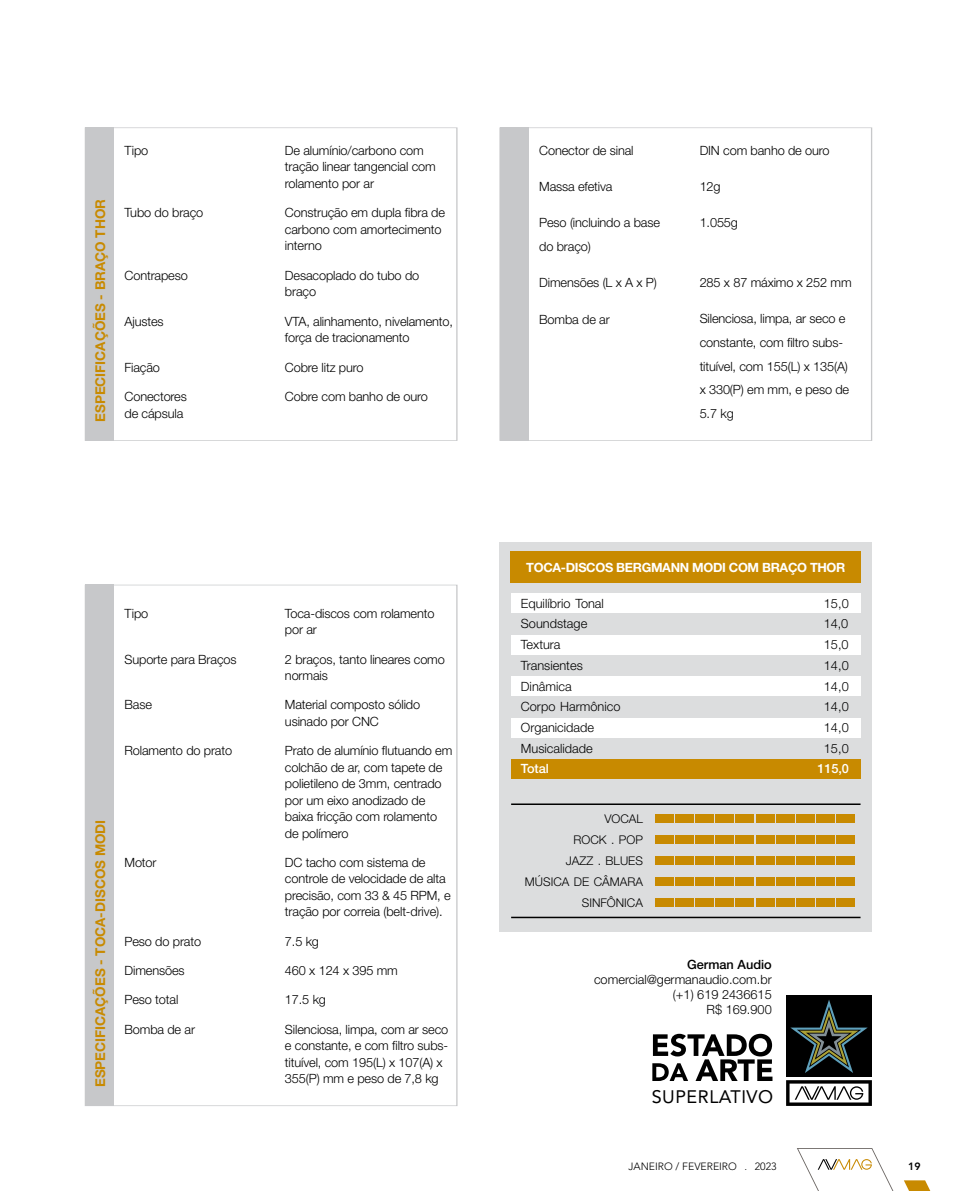
<style>
.page{position:relative;width:957px;height:1191px;background:#fff}
.page>*{position:absolute;margin:0;border:0;box-sizing:border-box;transform-origin:0 0}
.t1{font:18px "Avenir LT Std";letter-spacing:.03em;color:#000}
.t2{font:700 13.5px "Helvetica Neue LT Std";color:#c88a00}
.t3{font:300 12.75px/16.5px "Helvetica Neue LT Std";letter-spacing:-.01em;color:#000}
.t4{font:700 12.75px "Helvetica Neue LT Std";letter-spacing:-.025em;color:#fff}
.t5{font:500 12.75px "Helvetica Neue LT Std";color:#000}
.t6{font:500 12.75px "Helvetica Neue LT Std";letter-spacing:-.005em;color:#fff}
.t7{font:300 12px/21px "Helvetica Neue LT Std";color:#000;text-align:right}
.t8{font:300 10.5px "Avenir LT Std";color:#000}
.t9{font:800 10.5px "Avenir LT Std";color:#000}
</style>
<div class="page">
<svg style="left:797px;top:1148px;width:134px;height:43px"></svg>
<div style="left:85px;top:585px;width:29px;height:521px;background:#c7c8ca"></div>
<div style="left:85px;top:128px;width:29px;height:313px;background:#c7c8ca"></div>
<div style="left:500px;top:128px;width:28px;height:313px;background:#c7c8ca"></div>
<div style="left:786px;top:995px;width:86px;height:81px;background:#000"></div>
<svg style="left:790px;top:1000px;width:77px;height:73px"></svg>
<svg style="left:786px;top:1080px;width:86px;height:26px"></svg>
<svg style="left:652px;top:1033px;width:120px;height:48px"></svg>
<div style="left:500px;top:543px;width:372px;height:389px;background:#dcddde"></div>
<hr style="left:511px;top:803px;width:349px;height:2px;background:#000">
<hr style="left:511px;top:916px;width:349px;height:2px;background:#000">
<div style="left:715px;top:835px;width:18px;height:9px;background:#c88a00"></div>
<div style="left:655px;top:835px;width:18px;height:9px;background:#c88a00"></div>
<div style="left:675px;top:835px;width:18px;height:9px;background:#c88a00"></div>
<div style="left:695px;top:835px;width:18px;height:9px;background:#c88a00"></div>
<div style="left:736px;top:835px;width:18px;height:9px;background:#c88a00"></div>
<div style="left:776px;top:835px;width:18px;height:9px;background:#c88a00"></div>
<div style="left:816px;top:835px;width:18px;height:9px;background:#c88a00"></div>
<div style="left:796px;top:835px;width:18px;height:9px;background:#c88a00"></div>
<div style="left:837px;top:835px;width:18px;height:9px;background:#c88a00"></div>
<div style="left:715px;top:898px;width:18px;height:8px;background:#c88a00"></div>
<div style="left:655px;top:898px;width:18px;height:8px;background:#c88a00"></div>
<div style="left:675px;top:898px;width:18px;height:8px;background:#c88a00"></div>
<div style="left:695px;top:898px;width:18px;height:8px;background:#c88a00"></div>
<div style="left:736px;top:898px;width:18px;height:8px;background:#c88a00"></div>
<div style="left:776px;top:898px;width:18px;height:8px;background:#c88a00"></div>
<div style="left:816px;top:898px;width:18px;height:8px;background:#c88a00"></div>
<div style="left:796px;top:898px;width:18px;height:8px;background:#c88a00"></div>
<div style="left:837px;top:898px;width:18px;height:8px;background:#c88a00"></div>
<div style="left:715px;top:814px;width:18px;height:9px;background:#c88a00"></div>
<div style="left:655px;top:814px;width:18px;height:9px;background:#c88a00"></div>
<div style="left:675px;top:814px;width:18px;height:9px;background:#c88a00"></div>
<div style="left:695px;top:814px;width:18px;height:9px;background:#c88a00"></div>
<div style="left:736px;top:814px;width:18px;height:9px;background:#c88a00"></div>
<div style="left:776px;top:814px;width:18px;height:9px;background:#c88a00"></div>
<div style="left:816px;top:814px;width:18px;height:9px;background:#c88a00"></div>
<div style="left:796px;top:814px;width:18px;height:9px;background:#c88a00"></div>
<div style="left:837px;top:814px;width:18px;height:9px;background:#c88a00"></div>
<div style="left:715px;top:856px;width:18px;height:9px;background:#c88a00"></div>
<div style="left:655px;top:856px;width:18px;height:9px;background:#c88a00"></div>
<div style="left:675px;top:856px;width:18px;height:9px;background:#c88a00"></div>
<div style="left:695px;top:856px;width:18px;height:9px;background:#c88a00"></div>
<div style="left:736px;top:856px;width:18px;height:9px;background:#c88a00"></div>
<div style="left:776px;top:856px;width:18px;height:9px;background:#c88a00"></div>
<div style="left:816px;top:856px;width:18px;height:9px;background:#c88a00"></div>
<div style="left:796px;top:856px;width:18px;height:9px;background:#c88a00"></div>
<div style="left:837px;top:856px;width:18px;height:9px;background:#c88a00"></div>
<div style="left:715px;top:877px;width:18px;height:9px;background:#c88a00"></div>
<div style="left:655px;top:877px;width:18px;height:9px;background:#c88a00"></div>
<div style="left:675px;top:877px;width:18px;height:9px;background:#c88a00"></div>
<div style="left:695px;top:877px;width:18px;height:9px;background:#c88a00"></div>
<div style="left:736px;top:877px;width:18px;height:9px;background:#c88a00"></div>
<div style="left:756px;top:835px;width:18px;height:9px;background:#c88a00"></div>
<div style="left:756px;top:898px;width:18px;height:8px;background:#c88a00"></div>
<div style="left:756px;top:814px;width:18px;height:9px;background:#c88a00"></div>
<div style="left:756px;top:856px;width:18px;height:9px;background:#c88a00"></div>
<div style="left:756px;top:877px;width:18px;height:9px;background:#c88a00"></div>
<div style="left:776px;top:877px;width:18px;height:9px;background:#c88a00"></div>
<div style="left:816px;top:877px;width:18px;height:9px;background:#c88a00"></div>
<div style="left:796px;top:877px;width:18px;height:9px;background:#c88a00"></div>
<div style="left:837px;top:877px;width:18px;height:9px;background:#c88a00"></div>
<div style="left:511px;top:593px;width:349px;height:20px;background:#fff"></div>
<div style="left:511px;top:635px;width:349px;height:19px;background:#fff"></div>
<div style="left:511px;top:676px;width:349px;height:20px;background:#fff"></div>
<div style="left:511px;top:718px;width:349px;height:19px;background:#fff"></div>
<div style="left:511px;top:759px;width:349px;height:20px;background:#c88a00"></div>
<div style="left:510px;top:552px;width:351px;height:31px;background:#c88a00"></div>
<p class="t3" style="left:124px;top:141px;width:25px">Tipo</p>
<p class="t2" style="left:92px;top:422px;width:224px;rotate:-90deg">ESPECIFICAÇÕES - BRAÇO THOR</p>
<p class="t3" style="left:124px;top:204px;width:80px">Tubo do braço</p>
<p class="t3" style="left:124px;top:267px;width:65px">Contrapeso</p>
<p class="t3" style="left:124px;top:313px;width:41px">Ajustes</p>
<p class="t3" style="left:124px;top:359px;width:37px">Fiação</p>
<p class="t3" style="left:124px;top:388px;width:64px">Conectores de cápsula</p>
<p class="t3" style="left:285px;top:141px;width:152px">De alumínio/carbono com tração linear tangencial com rolamento por ar</p>
<p class="t3" style="left:285px;top:204px;width:162px">Construção em dupla fibra de carbono com amortecimento interno</p>
<p class="t3" style="left:285px;top:267px;width:136px">Desacoplado do tubo do braço</p>
<p class="t3" style="left:285px;top:313px;width:170px">VTA, alinhamento, nivelamento, força de tracionamento</p>
<p class="t3" style="left:285px;top:359px;width:80px">Cobre litz puro</p>
<p class="t3" style="left:285px;top:388px;width:144px">Cobre com banho de ouro</p>
<p class="t3" style="left:124px;top:605px;width:25px">Tipo</p>
<p class="t3" style="left:124px;top:650px;width:114px">Suporte para Braços</p>
<p class="t3" style="left:124px;top:696px;width:29px">Base</p>
<p class="t3" style="left:124px;top:742px;width:109px">Rolamento do prato</p>
<p class="t2" style="left:92px;top:1087px;width:269px;rotate:-90deg">ESPECIFICAÇÕES - TOCA-DISCOS MODI</p>
<p class="t3" style="left:124px;top:854px;width:34px">Motor</p>
<p class="t3" style="left:124px;top:932px;width:78px">Peso do prato</p>
<p class="t3" style="left:124px;top:962px;width:62px">Dimensões</p>
<p class="t3" style="left:124px;top:991px;width:55px">Peso total</p>
<p class="t3" style="left:124px;top:1020px;width:72px">Bomba de ar</p>
<p class="t3" style="left:285px;top:605px;width:151px">Toca-discos com rolamento por ar</p>
<p class="t3" style="left:285px;top:650px;width:161px">2 braços, tanto lineares como normais</p>
<p class="t3" style="left:285px;top:696px;width:137px">Material composto sólido usinado por CNC</p>
<p class="t3" style="left:285px;top:742px;width:169px">Prato de alumínio flutuando em colchão de ar, com tapete de polietileno de 3mm, centrado por um eixo anodizado de baixa fricção com rolamento de polímero</p>
<p class="t3" style="left:285px;top:854px;width:167px">DC tacho com sistema de controle de velocidade de alta precisão, com 33 &amp; 45 RPM, e tração por correia (belt-drive).</p>
<p class="t3" style="left:285px;top:932px;width:36px">7.5 kg</p>
<p class="t3" style="left:285px;top:962px;width:114px">460 x 124 x 395 mm</p>
<p class="t3" style="left:285px;top:991px;width:43px">17.5 kg</p>
<p class="t3" style="left:285px;top:1020px;width:165px">Silenciosa, limpa, com ar seco e constante, e com filtro subs&shy;tituível, com 195(L) x 107(A) x<br>355(P) mm e peso de 7,8 kg</p>
<p class="t3" style="left:539px;top:141px;width:96px">Conector de sinal</p>
<p class="t3" style="left:539px;top:178px;width:75px">Massa efetiva</p>
<p class="t3" style="left:539px;top:211px;width:122px;line-height:23.5px">Peso (incluindo a base do braço)</p>
<p class="t3" style="left:539px;top:274px;width:119px">Dimensões (L x A x P)</p>
<p class="t3" style="left:539px;top:310px;width:72px">Bomba de ar</p>
<p class="t3" style="left:699px;top:141px;width:131px">DIN com banho de ouro</p>
<p class="t3" style="left:699px;top:178px;width:23px">12g</p>
<p class="t3" style="left:699px;top:214px;width:40px">1.055g</p>
<p class="t3" style="left:699px;top:274px;width:153px">285 x 87 máximo x 252 mm</p>
<p class="t3" style="left:699px;top:307px;width:151px;line-height:23.5px">Silenciosa, limpa, ar seco e constante, com filtro subs&shy;tituível, com 155(L) x 135(A) x 330(P) em mm, e peso de<br>5.7 kg</p>
<p class="t4" style="left:526px;top:559px;width:321px">TOCA-DISCOS BERGMANN MODI COM BRAÇO THOR</p>
<p class="t3" style="left:521px;top:594px;width:84px">Equilíbrio Tonal</p>
<p class="t3" style="left:823px;top:594px;width:27px">15,0</p>
<p class="t3" style="left:521px;top:615px;width:68px">Soundstage</p>
<p class="t3" style="left:823px;top:615px;width:26px">14,0</p>
<p class="t3" style="left:521px;top:636px;width:41px">Textura</p>
<p class="t3" style="left:823px;top:636px;width:26px">15,0</p>
<p class="t3" style="left:521px;top:657px;width:63px">Transientes</p>
<p class="t3" style="left:823px;top:657px;width:27px">14,0</p>
<p class="t3" style="left:521px;top:677px;width:52px">Dinâmica</p>
<p class="t3" style="left:823px;top:677px;width:27px">14,0</p>
<p class="t3" style="left:521px;top:698px;width:101px">Corpo Harmônico</p>
<p class="t3" style="left:823px;top:698px;width:27px">14,0</p>
<p class="t3" style="left:521px;top:719px;width:75px">Organicidade</p>
<p class="t3" style="left:823px;top:719px;width:27px">14,0</p>
<p class="t3" style="left:521px;top:739px;width:73px">Musicalidade</p>
<p class="t3" style="left:823px;top:739px;width:27px">15,0</p>
<p class="t6" style="left:521px;top:761px;width:30px">Total</p>
<p class="t6" style="left:817px;top:761px;width:33px">115,0</p>
<p class="t7" style="left:525px;top:808px;width:119px">VOCAL<br>ROCK . POP<br>JAZZ . BLUES<br>MÚSICA DE CÂMARA<br>SINFÔNICA</p>
<p class="t5" style="left:687px;top:956px;width:86px">German Audio</p>
<p class="t3" style="left:594px;top:971px;width:179px;line-height:15.3px;text-align:right">comercial@germanaudio.com.br (+1) 619 2436615<br>R$ 169.900</p>
<h1 class="t1" style="left:651px;top:1086px;width:123px">SUPERLATIVO</h1>
<p class="t8" style="left:628px;top:1160px;width:150px">JANEIRO / FEVEREIRO . 2023</p>
<p class="t9" style="left:908px;top:1160px;width:14px">19</p>
</div>
